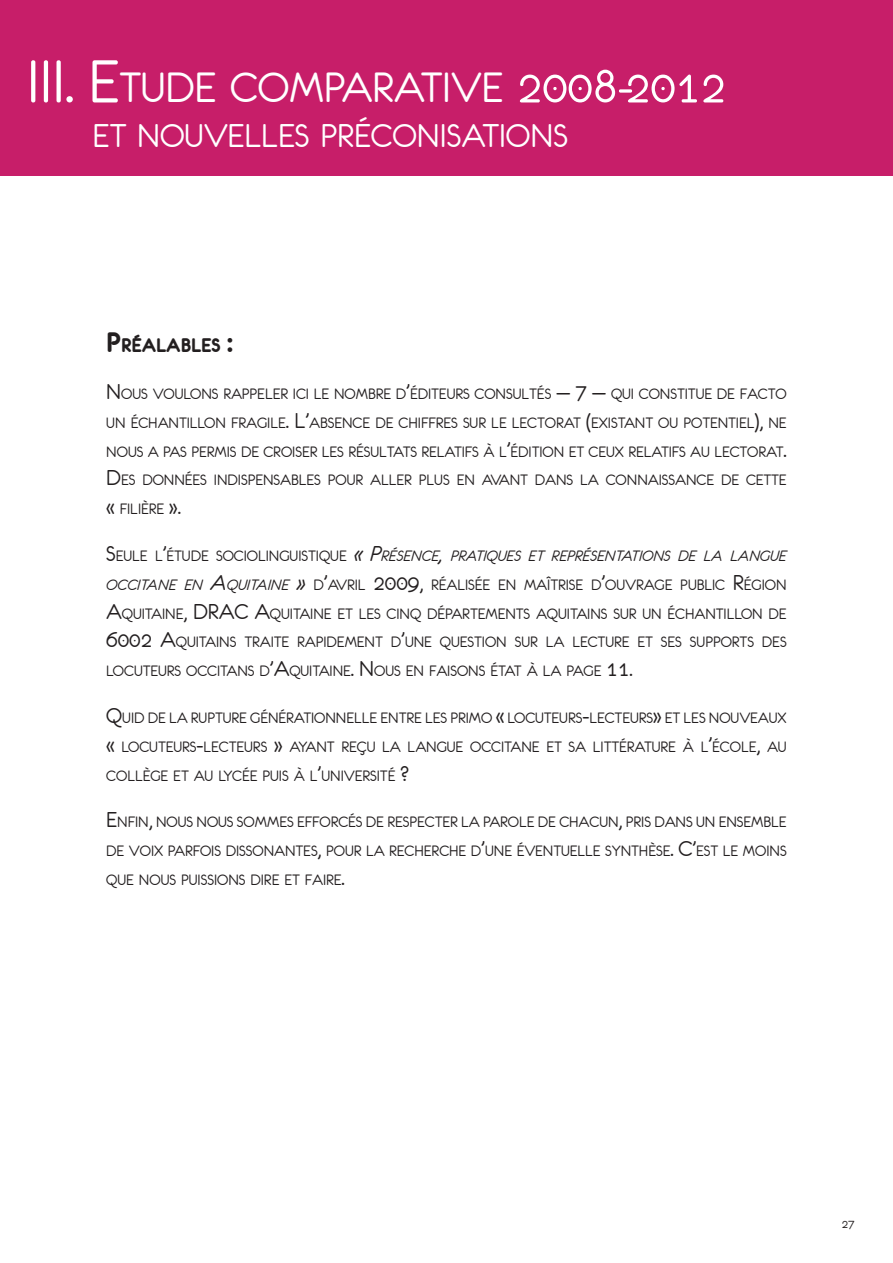
<style>
.page{position:relative;width:893px;height:1263px;background:#fff}
.page>*{position:absolute;margin:0;border:0;box-sizing:border-box;transform-origin:0 0}
.t1{font:47.25px "Eurofurenceregular";color:#fff}
.t2{font:36.75px "Eurofurenceregular";color:#fff}
.t3{font:21px "Eurofurencebold";color:#231f20}
.t4{font:16.8px/28.8px "Eurofurenceregular";color:#231f20;text-align:justify}
.t5{font:16.8px "Eurofurenceitalic";color:#231f20}
.t6{font:13.5px "Eurofurenceregular";color:#231f20}
.s1{font-size:67.5px}
.s2{font-size:52.5px}
.s3{font-size:30px}
.s4{font-size:24px}
.s5{font-family:"Eurofurenceregular";font-size:24px}
.s6{font-family:"Eurofurenceregular"}
.s7{font-family:"Eurofurenceitalic"}
.s8{font-family:"Eurofurenceitalic";font-size:24px}
</style>
<div class="page">
<div style="left:0;top:0;width:893px;height:176px;background:#c71e69"></div>
<h1 class="t1" style="left:27px;top:64px;width:700px"><span class="s1">III. E</span>TUDE COMPARATIVE <span class="s2">2008-2012</span></h1>
<h2 class="t2" style="left:92px;top:118px;width:153px">ET NOUVELLE</h2>
<h2 class="t2" style="left:295px;top:118px;width:275px">S PRÉCONISATIONS</h2>
<p class="t3" style="left:106px;top:335px;width:128px"><span class="s3">P</span>RÉALABLES <span class="s3">:</span></p>
<p class="t4" style="left:106px;top:379px;width:682px"><span class="s4">N</span>OUS VOULONS RAPPELER ICI LE NOMBRE D<span class="s4">’</span>ÉDITEURS CONSULTÉS <span class="s4">— 7 —</span> QUI CONSTITUE DE FACTO UN ÉCHANTILLON FRAGILE<span class="s4">. L’</span>ABSENCE DE CHIFFRES SUR LE LECTORAT <span class="s4">(</span>EXISTANT OU POTENTIEL<span class="s4">),</span> NE NOUS A PAS PERMIS DE CROISER LES RÉSULTATS RELATIFS À L<span class="s4">’</span>ÉDITION ET CEUX RELATIFS AU LECTORAT<span class="s4">.<br>D</span>ES DONNÉES INDISPENSABLES POUR ALLER PLUS EN AVANT DANS LA CONNAISSANCE DE CETTE <span class="s4">«</span> FILIÈRE <span class="s4">».</span></p>
<p class="t5" style="left:106px;top:547px;width:683px"><span class="s5">S</span><span class="s6">EULE L</span><span class="s5">’</span><span class="s6">ÉTUDE SOCIOLINGUISTIQUE</span> <span class="s4">« P</span>RÉSENCE<span class="s4">,</span> PRATIQUES ET REPRÉSENTATIONS DE LA LANGUE</p>
<p class="t4" style="left:106px;top:570px;width:682px"><span class="s7">OCCITANE EN</span> <span class="s8">A</span><span class="s7">QUITAINE</span> <span class="s8">»</span> D<span class="s4">’</span>AVRIL <span class="s4">2009,</span> RÉALISÉE EN MAÎTRISE D<span class="s4">’</span>OUVRAGE PUBLIC <span class="s4">R</span>ÉGION<br><span class="s4">A</span>QUITAINE<span class="s4">, DRAC</span></p>
<p class="t4" style="left:106px;top:599px;width:682px;text-indent:148px"><span class="s4">A</span>QUITAINE ET LES CINQ DÉPARTEMENTS AQUITAINS SUR UN ÉCHANTILLON DE <span class="s4">6002 A</span>QUITAINS TRAITE RAPIDEMENT D<span class="s4">’</span>UNE QUESTION SUR LA LECTURE ET SES SUPPORTS DES LOCUTEURS OCCITANS D<span class="s4">’A</span>QUITAINE<span class="s4">. N</span> OUS EN FAISONS ÉTAT À LA PAGE <span class="s4">11.</span></p>
<p class="t4" style="left:106px;top:703px;width:249px"><span class="s4">Q</span>UID DE LA RUPTURE GÉNÉRATIONNELLE</p>
<p class="t4" style="left:106px;top:703px;width:682px;text-indent:274px">ENTRE LES PRIMO <span class="s4">«</span> LOCUTEURS<span class="s4">-</span>LECTEURS<span class="s4">»</span> ET LES NOUVEAUX <span class="s4">«</span> LOCUTEURS<span class="s4">-</span>LECTEURS <span class="s4">»</span> AYANT REÇU LA LANGUE OCCITANE ET SA LITTÉRATURE À L<span class="s4">’</span>ÉCOLE<span class="s4">,</span> AU COLLÈGE ET AU LYCÉE PUIS À L<span class="s4">’</span>UNIVERSITÉ <span class="s4">?</span></p>
<p class="t4" style="left:106px;top:808px;width:161px"><span class="s4">E</span>NFIN<span class="s4">,</span> NOUS NOUS SOMME</p>
<p class="t4" style="left:106px;top:808px;width:673px;text-indent:181px">S EFFORCÉS DE RESPECTER LA PAROLE DE CHACUN<span class="s4">,</span> PRIS DANS UN ENSEMBLE<br>DE VOIX PARFOIS DISSONANTES<span class="s4">,</span> POUR LA RECHERCHE D<span class="s4">’</span>UNE ÉVENTUELLE</p>
<p class="t4" style="left:605px;top:837px;width:183px">SYNTHÈSE<span class="s4">. C’</span>EST LE MOINS</p>
<p class="t4" style="left:106px;top:865px;width:240px">QUE NOUS PUISSIONS DIRE ET FAIRE<span class="s4">.</span></p>
<p class="t6" style="left:842px;top:1217px;width:14px">27</p>
</div>
